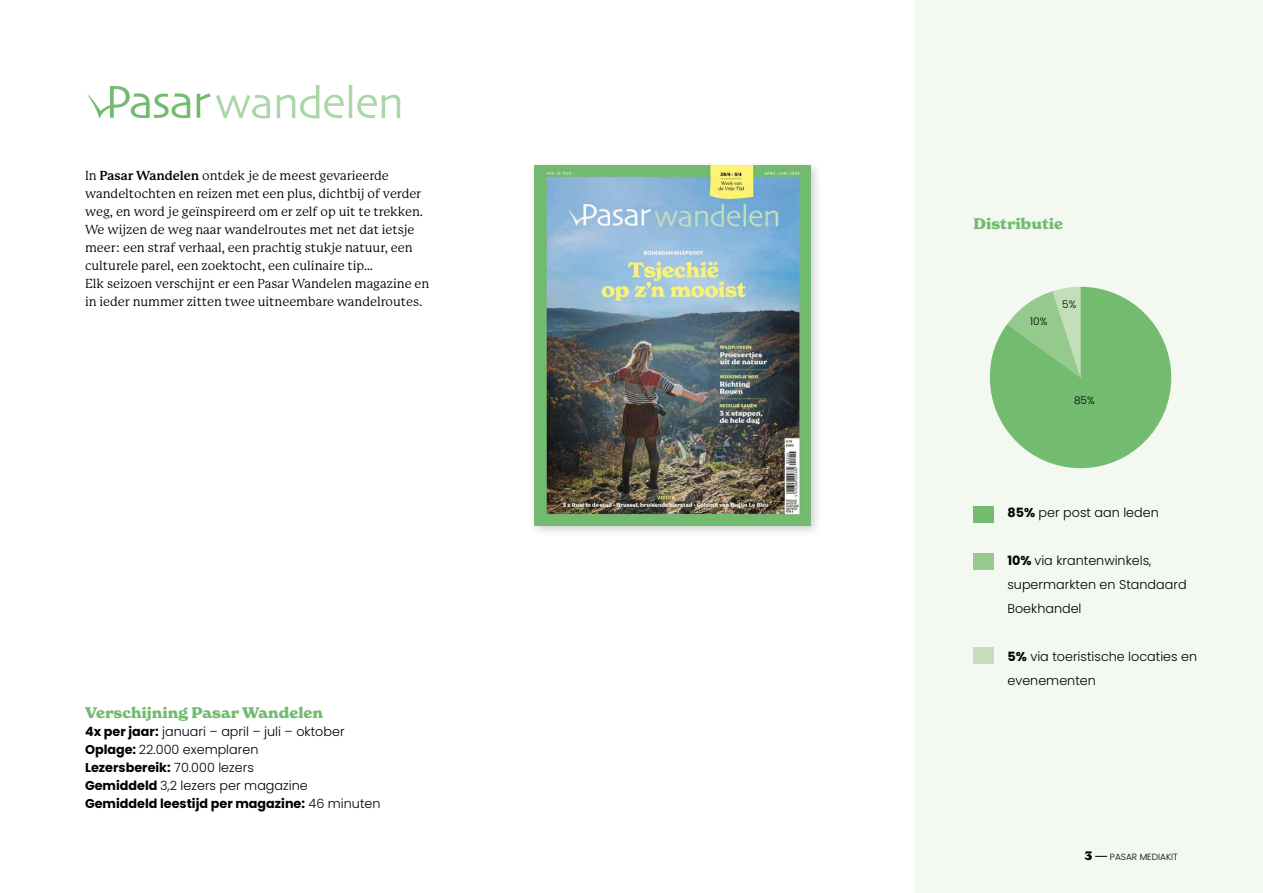
<style>
.page{position:relative;width:1263px;height:893px;background:#fff}
.page>*{position:absolute;margin:0;border:0;box-sizing:border-box;transform-origin:0 0}
.t1{font:700 15px "New Spirit";color:#72bb6f}
.t2{font:12.75px/18px "P22 Mackinac Pro";color:#000}
.t3{font:300 12.75px/18px "Poppins";color:#000}
.t4{font:700 12px "New Spirit";color:#000}
.t5{font:300 10.5px "Poppins";color:#000}
.t6{font:300 9px "Poppins";color:#000}
.s1{font-weight:700}
</style>
<div class="page">
<div style="left:914px;top:0;width:349px;height:893px;background:#f3f8f1"></div>
<div style="left:528px;top:160px;width:295px;height:377px;background:#000;opacity:.2"></div>
<img style="left:534px;top:166px;width:277px;height:359px">
<svg style="left:990px;top:287px;width:181px;height:181px"></svg>
<div style="left:973px;top:506px;width:21px;height:17px;background:#72bb6f"></div>
<div style="left:973px;top:553px;width:21px;height:17px;background:#95c98d"></div>
<div style="left:973px;top:648px;width:21px;height:16px;background:#c2deba"></div>
<svg style="left:87px;top:86px;width:103px;height:32px"></svg>
<svg style="left:197px;top:93px;width:13px;height:25px"></svg>
<svg style="left:216px;top:95px;width:54px;height:23px"></svg>
<svg style="left:277px;top:85px;width:123px;height:33px"></svg>
<svg style="left:1095px;top:856px;width:12px;height:1px"></svg>
<p class="t2" style="left:85px;top:167px;width:346px">In <span class="s1">Pasar Wandelen</span> ontdek je de meest gevarieerde wandeltochten en reizen met een plus, dichtbij of verder weg, en word je geïnspireerd om er zelf op uit te trekken.<br>We wijzen de weg naar wandelroutes met net dat ietsje meer: een straf verhaal, een prachtig stukje natuur, een culturele parel, een zoektocht, een culinaire tip…<br>Elk seizoen verschijnt er een Pasar Wandelen magazine en in ieder nummer zitten twee uitneembare wandelroutes.</p>
<p class="t1" style="left:85px;top:703px;width:240px">Verschijning Pasar Wandelen</p>
<p class="t3" style="left:85px;top:723px;width:297px"><span class="s1">4x per jaar:</span> januari – april – juli – oktober <span class="s1">Oplage:</span> 22.000 exemplaren<br><span class="s1">Lezersbereik:</span> 70.000 lezers<br><span class="s1">Gemiddeld</span> 3,2 lezers per magazine <span class="s1">Gemiddeld leestijd per magazine:</span> 46 minuten</p>
<p class="t1" style="left:973px;top:215px;width:91px">Distributie</p>
<p class="t5" style="left:1030px;top:316px;width:19px">10%</p>
<p class="t5" style="left:1062px;top:298px;width:16px">5%</p>
<p class="t5" style="left:1074px;top:395px;width:22px">85%</p>
<p class="t3" style="left:1007px;top:503px;width:153px"><span class="s1">85%</span> per post aan leden</p>
<p class="t3" style="left:1007px;top:548px;width:181px;line-height:24px"><span class="s1">10%</span> via krantenwinkels, supermarkten en Standaard<br>Boekhandel</p>
<p class="t3" style="left:1007px;top:644px;width:191px;line-height:24px"><span class="s1">5%</span> via toeristische locaties en evenementen</p>
<p class="t4" style="left:1085px;top:848px;width:9px">3</p>
<p class="t6" style="left:1110px;top:851px;width:69px">PASAR MEDIAKIT</p>
</div>
